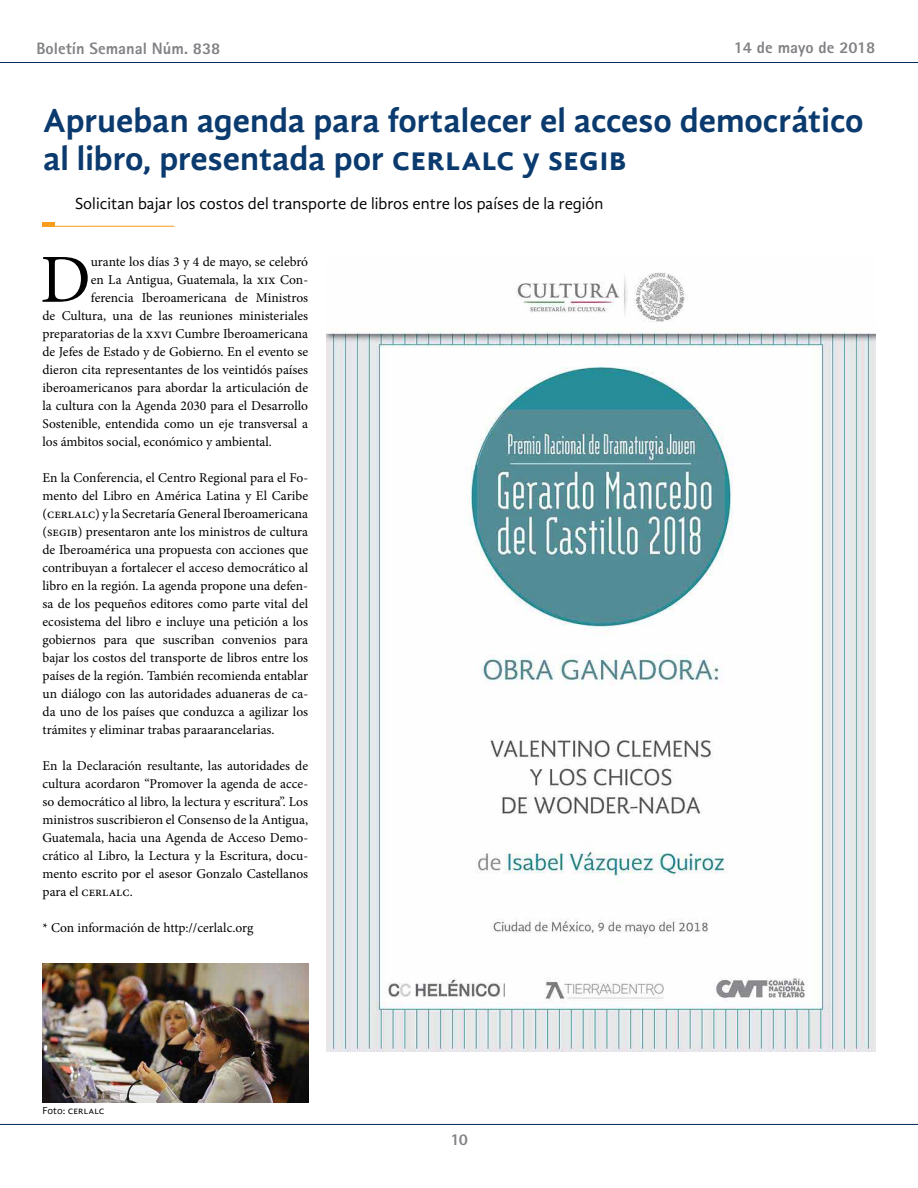
<style>
.page{position:relative;width:918px;height:1188px;background:#fff}
.page>*{position:absolute;margin:0;border:0;box-sizing:border-box;transform-origin:0 0}
.t1{font:68.85px "Minion Pro";color:#000}
.t2{font:700 34.5px/37.5px "Gandhi Sans";color:#0a3a6e}
.t3{font:16.5px "Gandhi Sans";color:#000}
.t4{font:800 16.5px "Rotis Sans Serif";color:#808285}
.t5{font:13.5px/18px "Minion Pro";color:#000;text-align:justify}
.t6{font:10.5px "Gandhi Sans";color:#000}
</style>
<div class="page">
<hr style="left:0;top:62px;width:918px;height:1px;background:#00295c">
<hr style="left:0;top:1124px;width:918px;height:1px;background:#00295c">
<hr style="left:43px;top:226px;width:131px;height:1px;background:#f99d1c">
<hr style="left:43px;top:223px;width:12px;height:4px;background:#f99d1c">
<img style="left:43px;top:963px;width:265px;height:139px">
<img style="left:326px;top:272px;width:549px;height:780px">
<p class="t4" style="left:36px;top:38px;width:185px">Boletín Semanal Núm. 838</p>
<p class="t4" style="left:734px;top:37px;width:143px">14 de mayo de 2018</p>
<h2 class="t2" style="left:43px;top:102px;width:822px">Aprueban agenda para fortalecer el acceso democrático al libro, presentada por cerlalc y segib</h2>
<p class="t3" style="left:75px;top:194px;width:530px">Solicitan bajar los costos del transporte de libros entre los países de la región</p>
<h1 class="t1" style="left:40px;top:234px;width:52px">D</h1>
<p class="t5" style="left:91px;top:253px;width:219px">urante los días 3 y 4 de mayo, se celebró</p>
<p class="t5" style="left:91px;top:271px;width:219px">en La Antigua, Guatemala, la xix Con-</p>
<p class="t5" style="left:91px;top:289px;width:219px">ferencia Iberoamericana de Ministros</p>
<p class="t5" style="left:43px;top:307px;width:267px">de Cultura, una de las reuniones ministeriales</p>
<p class="t5" style="left:43px;top:325px;width:267px">preparatorias de la xxvi Cumbre Iberoamericana</p>
<p class="t5" style="left:43px;top:343px;width:267px">de Jefes de Estado y de Gobierno. En el evento se</p>
<p class="t5" style="left:43px;top:361px;width:267px">dieron cita representantes de los veintidós países</p>
<p class="t5" style="left:43px;top:379px;width:267px">iberoamericanos para abordar la articulación de</p>
<p class="t5" style="left:43px;top:397px;width:267px">la cultura con la Agenda 2030 para el Desarrollo</p>
<p class="t5" style="left:43px;top:414px;width:267px">Sostenible, entendida como un eje transversal a</p>
<p class="t5" style="left:43px;top:432px;width:231px">los ámbitos social, económico y ambiental.</p>
<p class="t5" style="left:43px;top:468px;width:267px">En la Conferencia, el Centro Regional para el Fo&shy;mento del Libro en América Latina y El Caribe (cerlalc) y la Secretaría General Iberoamericana (segib) presentaron ante los ministros de cultura de Iberoamérica una propuesta con acciones que contribuyan a fortalecer el acceso democrático al libro en la región. La agenda propone una defen&shy;sa de los pequeños editores como parte vital del ecosistema del libro e incluye una petición a los gobiernos para que suscriban convenios para bajar los costos del transporte de libros entre los países de la región. También recomienda entablar un diálogo con las autoridades aduaneras de ca&shy;da uno de los países que conduzca a agilizar los trámites y eliminar trabas paraarancelarias.</p>
<p class="t5" style="left:43px;top:756px;width:267px">En la Declaración resultante, las autoridades de cultura acordaron “Promover la agenda de acce&shy;so democrático al libro, la lectura y escritura”. Los ministros suscribieron el Consenso de la Antigua, Guatemala, hacia una Agenda de Acceso Demo&shy;crático al Libro, la Lectura y la Escritura, docu&shy;mento escrito por el asesor Gonzalo Castellanos para el cerlalc.</p>
<p class="t5" style="left:43px;top:918px;width:212px">* Con información de http://cerlalc.org</p>
<p class="t6" style="left:43px;top:1105px;width:64px">Foto: cerlalc</p>
<p class="t4" style="left:450px;top:1129px;width:19px">10</p>
</div>
